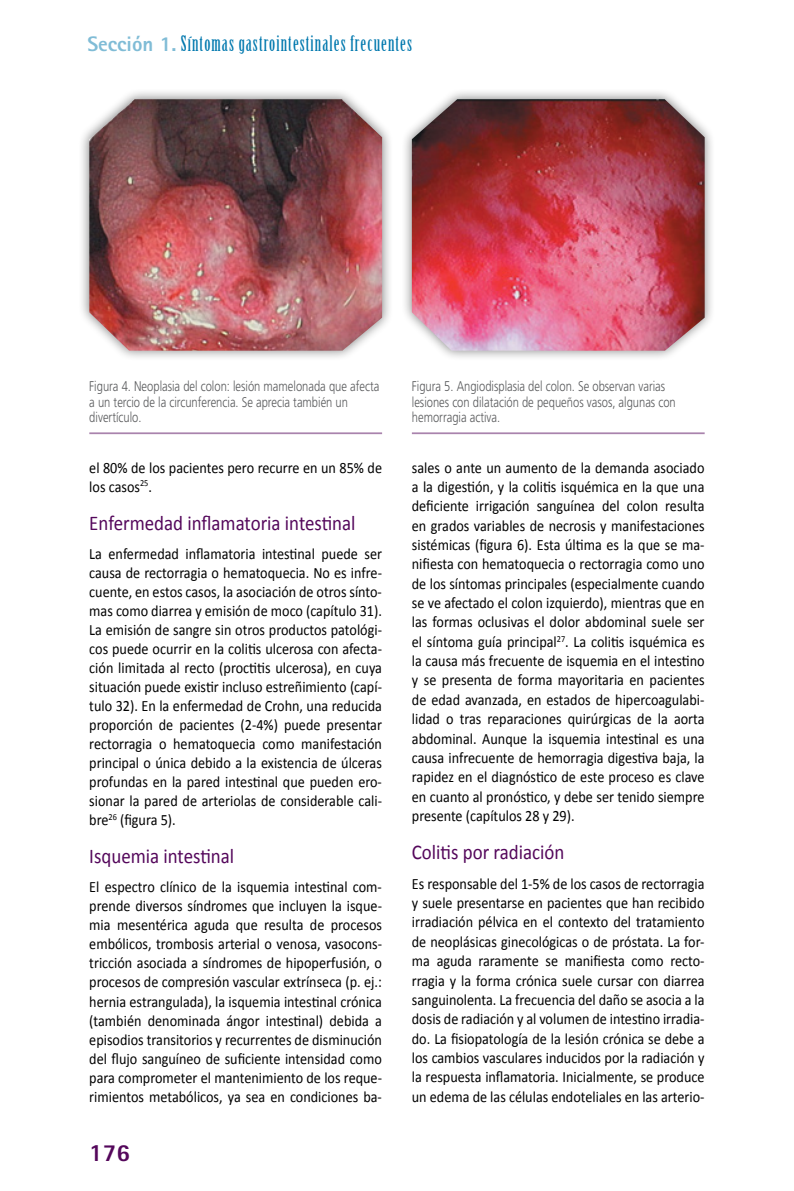
<style>
.page{position:relative;width:794px;height:1191px;background:#fff}
.page>*{position:absolute;margin:0;border:0;box-sizing:border-box;transform-origin:0 0}
.t1{font:800 24.5px "Rotis Sans Serif";color:#54075b}
.t2{font:21px "Calibri";color:#54075b;scale:.9 1}
.t3{font:21px "Birch Std";letter-spacing:.05em;color:#0078ae}
.t4{font:15.75px/19.4px "Calibri";color:#000;text-align:justify;scale:.9 1}
.t5{font:300 14px/15.8px "Frutiger";color:#58595b;scale:.8 1}
.s1{font-family:"Rotis Sans Serif";font-weight:800;color:#80bcd6}
</style>
<div class="page">
<hr style="left:89px;top:432px;width:293px;height:2px;background:#a983ad">
<div style="left:78px;top:88px;width:315px;height:274px;background:#000;opacity:.5"></div>
<img style="left:89px;top:99px;width:293px;height:252px">
<hr style="left:412px;top:432px;width:292px;height:2px;background:#a983ad">
<div style="left:400px;top:88px;width:316px;height:274px;background:#000;opacity:.5"></div>
<img style="left:412px;top:99px;width:292px;height:252px">
<h2 class="t3" style="left:87px;top:32px;width:326px"><span class="s1">Sección 1.</span> Síntomas gastrointestinales frecuentes</h2>
<p class="t5" style="left:89px;top:378px;width:364px">Figura 4. Neoplasia del colon: lesión mamelonada que afecta a un tercio de la circunferencia. Se aprecia también un divertículo.</p>
<p class="t5" style="left:412px;top:378px;width:331px">Figura 5. Angiodisplasia del colon. Se observan varias lesiones con dilatación de pequeños vasos, algunas con hemorragia activa.</p>
<p class="t4" style="left:89px;top:458px;width:327px">el 80% de los pacientes pero recurre en un 85% de los casos<sup>25</sup>.</p>
<h2 class="t2" style="left:89px;top:509px;width:297px">Enfermedad inflamatoria intestinal</h2>
<p class="t4" style="left:89px;top:544px;width:327px">La enfermedad inflamatoria intestinal puede ser causa de rectorragia o hematoquecia. No es infre&shy;cuente, en estos casos, la asociación de otros sínto&shy;mas como diarrea y emisión de moco (capítulo 31).<br>La emisión de sangre sin otros productos patológi&shy;cos puede ocurrir en la colitis ulcerosa con afecta&shy;ción limitada al recto (proctitis ulcerosa), en cuya situación puede existir incluso estreñimiento (capí&shy;tulo 32). En la enfermedad de Crohn, una reducida proporción de pacientes (2-4%) puede presentar rectorragia o hematoquecia como manifestación principal o única debido a la existencia de úlceras profundas en la pared intestinal que pueden ero&shy;sionar la pared de arteriolas de considerable cali&shy;bre<sup>26</sup> (figura 5).</p>
<h2 class="t2" style="left:89px;top:843px;width:162px">Isquemia intestinal</h2>
<p class="t4" style="left:89px;top:877px;width:327px">El espectro clínico de la isquemia intestinal com&shy;prende diversos síndromes que incluyen la isque&shy;mia mesentérica aguda que resulta de procesos embólicos, trombosis arterial o venosa, vasocons&shy;tricción asociada a síndromes de hipoperfusión, o procesos de compresión vascular extrínseca (p. ej.: hernia estrangulada), la isquemia intestinal crónica (también denominada ángor intestinal) debida a episodios transitorios y recurrentes de disminución del flujo sanguíneo de suficiente intensidad como para comprometer el mantenimiento de los reque&shy;rimientos metabólicos, ya sea en condiciones ba-</p>
<h1 class="t1" style="left:89px;top:1136px;width:42px">176</h1>
<p class="t4" style="left:412px;top:458px;width:327px">sales o ante un aumento de la demanda asociado a la digestión, y la colitis isquémica en la que una deficiente irrigación sanguínea del colon resulta en grados variables de necrosis y manifestaciones sistémicas (figura 6). Esta última es la que se ma&shy;nifiesta con hematoquecia o rectorragia como uno de los síntomas principales (especialmente cuando se ve afectado el colon izquierdo), mientras que en las formas oclusivas el dolor abdominal suele ser el síntoma guía principal<sup>27</sup>. La colitis isquémica es la causa más frecuente de isquemia en el intestino y se presenta de forma mayoritaria en pacientes de edad avanzada, en estados de hipercoagulabi&shy;lidad o tras reparaciones quirúrgicas de la aorta abdominal. Aunque la isquemia intestinal es una causa infrecuente de hemorragia digestiva baja, la rapidez en el diagnóstico de este proceso es clave en cuanto al pronóstico, y debe ser tenido siempre presente (capítulos 28 y 29).</p>
<h2 class="t2" style="left:412px;top:839px;width:171px">Colitis por radiación</h2>
<p class="t4" style="left:412px;top:873px;width:327px">Es responsable del 1-5% de los casos de rectorragia y suele presentarse en pacientes que han recibido irradiación pélvica en el contexto del tratamiento de neoplásicas ginecológicas o de próstata. La for&shy;ma aguda raramente se manifiesta como recto&shy;rragia y la forma crónica suele cursar con diarrea sanguinolenta. La frecuencia del daño se asocia a la dosis de radiación y al volumen de intestino irradia&shy;do. La fisiopatología de la lesión crónica se debe a los cambios vasculares inducidos por la radiación y la respuesta inflamatoria. Inicialmente, se produce un edema de las células endoteliales en las arterio-</p>
</div>
